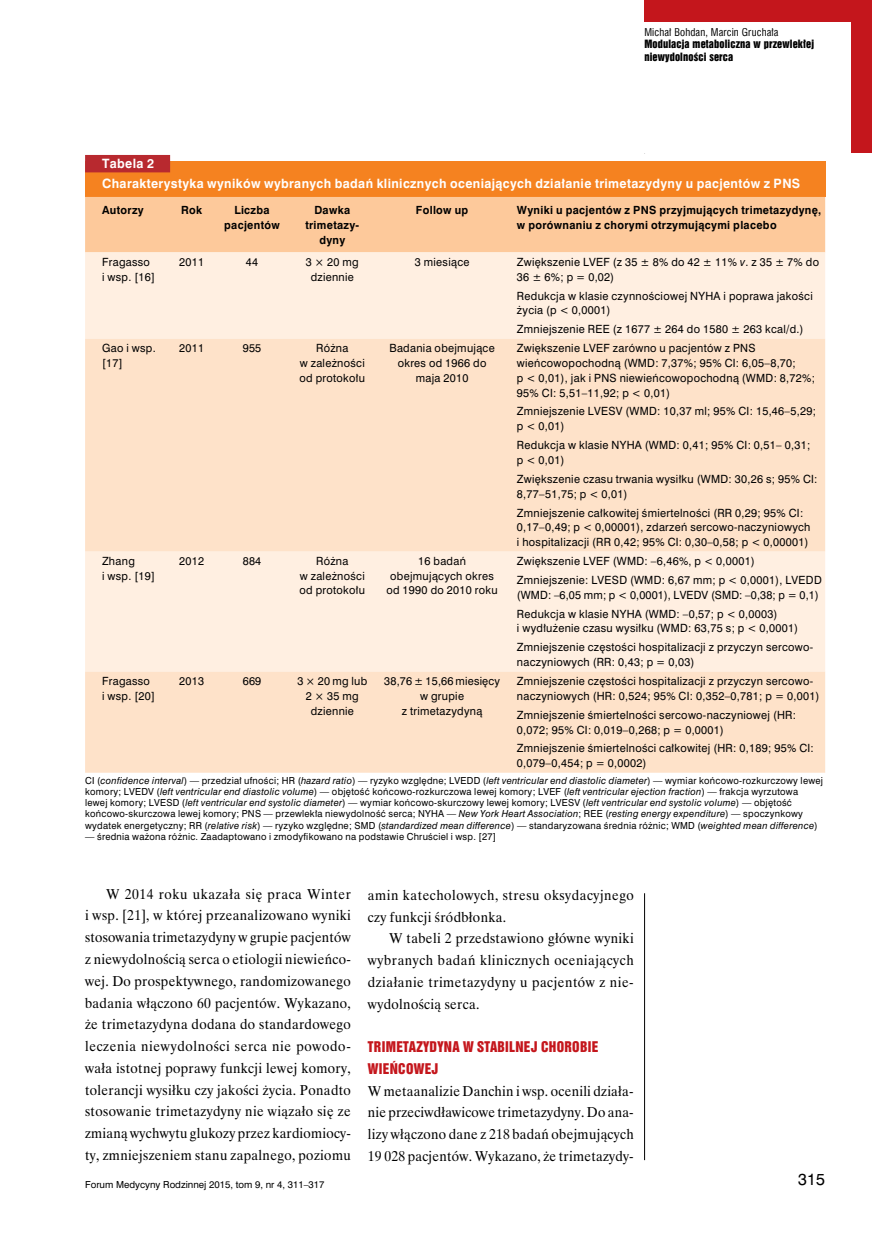
<style>
.page{position:relative;width:872px;height:1234px;background:#fff}
.page>*{position:absolute;margin:0;border:0;box-sizing:border-box;transform-origin:0 0}
.t1{font:15px "Swis 721 PL";color:#000}
.t2{font:14.25px/21.8px "Time Ibis EE";letter-spacing:.025em;color:#000;text-align:justify;scale:.95 1}
.t3{font:13.5px/21.8px "Swis 921 EU";letter-spacing:.025em;color:#c4161c}
.t4{font:700 12px/20.4px "Swis 721 PL";letter-spacing:.03em;color:#fff}
.t5{font:10.5px/14.7px "Swis 721 PL";letter-spacing:.03em;color:#000}
.t6{font:700 10.5px/15px "Swis 721 PL";letter-spacing:.03em;color:#000;text-align:center}
.t7{font:10.5px/12.8px "Swis 921 EU";letter-spacing:.01em;color:#000}
.t8{font:10.5px "Swis 721 Cn EU";letter-spacing:.01em;color:#000}
.t9{font:9px/11.1px "Swis 721 PL";letter-spacing:.03em;color:#000}
.t10{font:9px "Swis 721 PL";color:#000}
.s1{font-style:italic}
</style>
<div class="page">
<hr style="left:644px;top:153px;width:1px;height:1006px;background:#000">
<div style="left:644px;top:0;width:228px;height:21px;background:#c4161c"></div>
<div style="left:850px;top:0;width:22px;height:153px;background:#c4161c"></div>
<div style="left:634px;top:153px;width:21px;height:740px;background:#fff"></div>
<div style="left:85px;top:162px;width:740px;height:35px;background:#f58220"></div>
<div style="left:85px;top:197px;width:740px;height:55px;background:#fdc99b"></div>
<div style="left:85px;top:252px;width:740px;height:87px;background:#ffefe1"></div>
<svg style="left:85px;top:339px;width:740px;height:433px;background:#fee5cf"></svg>
<div style="left:85px;top:155px;width:85px;height:17px;background:#b8292f"></div>
<p class="t8" style="left:644px;top:25px;width:136px">Michał Bohdan, Marcin Gruchała</p>
<p class="t7" style="left:644px;top:38px;width:171px">Modulacja metaboliczna w przewlekłej niewydolności serca</p>
<p class="t4" style="left:102px;top:153px;width:699px">Tabela 2<br>Charakterystyka wyników wybranych badań klinicznych oceniających działanie trimetazydyny u pacjentów z PNS</p>
<p class="t6" style="left:102px;top:202px;width:43px">Autorzy</p>
<p class="t6" style="left:181px;top:202px;width:23px">Rok</p>
<p class="t6" style="left:224px;top:202px;width:57px">Liczba pacjentów</p>
<p class="t6" style="left:305px;top:202px;width:55px">Dawka trimetazy&shy;dyny</p>
<p class="t6" style="left:416px;top:202px;width:54px">Follow up</p>
<p class="t6" style="left:517px;top:202px;width:306px;text-align:left">Wyniki u pacjentów z PNS przyjmujących trimetazydynę, w porównaniu z chorymi otrzymującymi placebo</p>
<p class="t5" style="left:102px;top:254px;width:55px">Fragasso<br>i wsp. [16]</p>
<p class="t5" style="left:179px;top:254px;width:27px">2011</p>
<p class="t5" style="left:246px;top:254px;width:14px">44</p>
<p class="t5" style="left:306px;top:254px;width:54px;text-align:center">3 × 20 mg dziennie</p>
<p class="t5" style="left:415px;top:254px;width:56px">3 miesiące</p>
<p class="t5" style="left:517px;top:254px;width:303px">Zwiększenie LVEF (z 35 ± 8% do 42 ± 11% <span class="s1">v</span>. z 35 ± 7% do<br>36 ± 6%; p = 0,02)</p>
<p class="t5" style="left:517px;top:288px;width:297px">Redukcja w klasie czynnościowej NYHA i poprawa jakości życia (p &lt; 0,0001)</p>
<p class="t5" style="left:517px;top:322px;width:288px">Zmniejszenie REE (z 1677 ± 264 do 1580 ± 263 kcal/d.)</p>
<p class="t5" style="left:102px;top:341px;width:55px">Gao i wsp. [17]</p>
<p class="t5" style="left:179px;top:341px;width:27px">2011</p>
<p class="t5" style="left:243px;top:341px;width:20px">955</p>
<p class="t5" style="left:299px;top:341px;width:67px;text-align:center">Różna<br>w zależności od protokołu</p>
<p class="t5" style="left:389px;top:341px;width:107px;text-align:center">Badania obejmujące okres od 1966 do maja 2010</p>
<p class="t5" style="left:517px;top:341px;width:300px">Zwiększenie LVEF zarówno u pacjentów z PNS wieńcowopochodną (WMD: 7,37%; 95% CI: 6,05–8,70;<br>p &lt; 0,01), jak i PNS niewieńcowopochodną (WMD: 8,72%; 95% CI: 5,51–11,92; p &lt; 0,01)</p>
<p class="t5" style="left:517px;top:404px;width:300px">Zmniejszenie LVESV (WMD: 10,37 ml; 95% CI: 15,46–5,29; p &lt; 0,01)</p>
<p class="t5" style="left:517px;top:437px;width:295px">Redukcja w klasie NYHA (WMD: 0,41; 95% CI: 0,51– 0,31; p &lt; 0,01)</p>
<p class="t5" style="left:517px;top:471px;width:302px">Zwiększenie czasu trwania wysiłku (WMD: 30,26 s; 95% CI:<br>8,77–51,75; p &lt; 0,01)</p>
<p class="t5" style="left:517px;top:505px;width:295px">Zmniejszenie całkowitej śmiertelności (RR 0,29; 95% CI:<br>0,17–0,49; p &lt; 0,00001), zdarzeń sercowo-naczyniowych i hospitalizacji (RR 0,42; 95% CI: 0,30–0,58; p &lt; 0,00001)</p>
<p class="t5" style="left:102px;top:553px;width:55px">Zhang<br>i wsp. [19]</p>
<p class="t5" style="left:179px;top:553px;width:27px">2012</p>
<p class="t5" style="left:243px;top:553px;width:20px">884</p>
<p class="t5" style="left:299px;top:553px;width:67px;text-align:center">Różna<br>w zależności od protokołu</p>
<p class="t5" style="left:386px;top:553px;width:113px;text-align:center">16 badań obejmujących okres od 1990 do 2010 roku</p>
<p class="t5" style="left:517px;top:551px;width:306px;line-height:18.9px">Zwiększenie LVEF (WMD: –6,46%, p &lt; 0,0001)<br>Zmniejszenie: LVESD (WMD: 6,67 mm; p &lt; 0,0001), LVEDD</p>
<p class="t5" style="left:517px;top:585px;width:303px;line-height:18.9px">(WMD: –6,05 mm; p &lt; 0,0001), LVEDV (SMD: –0,38; p = 0,1)<br>Redukcja w klasie NYHA (WMD: –0,57; p &lt; 0,0003)</p>
<p class="t5" style="left:517px;top:618px;width:298px;line-height:18.9px">i wydłużenie czasu wysiłku (WMD: 63,75 s; p &lt; 0,0001)<br>Zmniejszenie częstości hospitalizacji z przyczyn sercowo-</p>
<p class="t5" style="left:517px;top:654px;width:179px">naczyniowych (RR: 0,43; p = 0,03)</p>
<p class="t5" style="left:102px;top:673px;width:55px">Fragasso<br>i wsp. [20]</p>
<p class="t5" style="left:179px;top:673px;width:27px">2013</p>
<p class="t5" style="left:243px;top:673px;width:20px">669</p>
<p class="t5" style="left:297px;top:673px;width:71px;text-align:center">3 × 20 mg lub<br>2 × 35 mg dziennie</p>
<p class="t5" style="left:384px;top:673px;width:117px;text-align:center">38,76 ± 15,66 miesięcy w grupie<br>z trimetazydyną</p>
<p class="t5" style="left:517px;top:673px;width:304px">Zmniejszenie częstości hospitalizacji z przyczyn sercowo&shy;naczyniowych (HR: 0,524; 95% CI: 0,352–0,781; p = 0,001)</p>
<p class="t5" style="left:517px;top:707px;width:281px">Zmniejszenie śmiertelności sercowo-naczyniowej (HR:<br>0,072; 95% CI: 0,019–0,268; p = 0,0001)</p>
<p class="t5" style="left:517px;top:740px;width:298px">Zmniejszenie śmiertelności całkowitej (HR: 0,189; 95% CI:<br>0,079–0,454; p = 0,0002)</p>
<p class="t9" style="left:85px;top:775px;width:739px">CI (<span class="s1">confidence interval</span>) — przedział ufności; HR (<span class="s1">hazard ratio</span>) — ryzyko względne; LVEDD (<span class="s1">left ventricular end diastolic diameter</span>) — wymiar końcowo-rozkurczowy lewej komory; LVEDV (<span class="s1">left ventricular end diastolic volume</span>) — objętość końcowo-rozkurczowa lewej komory; LVEF (<span class="s1">left ventricular ejection fraction</span>) — frakcja wyrzutowa<br>lewej komory; LVESD (<span class="s1">left ventricular end systolic diameter</span>) — wymiar końcowo-skurczowy lewej komory; LVESV (<span class="s1">left ventricular end systolic volume</span>) — objętość końcowo-skurczowa lewej komory; PNS — przewlekła niewydolność serca; NYHA — <span class="s1">New York Heart Association</span>; REE (<span class="s1">resting energy expenditure</span>) — spoczynkowy wydatek energetyczny; RR (<span class="s1">relative risk</span>) — ryzyko względne; SMD (<span class="s1">standardized mean difference</span>) — standaryzowana średnia różnic; WMD (<span class="s1">weighted mean difference</span>)</p>
<p class="t9" style="left:85px;top:830px;width:413px">— średnia ważona różnic. Zaadaptowano i zmodyfikowano na podstawie Chruściel i wsp. [27]</p>
<p class="t2" style="left:85px;top:882px;width:281px;text-indent:21px">W 2014 roku ukazała się praca Winter i wsp. [21], w której przeanalizowano wyniki stosowania trimetazydyny w grupie pacjentów z niewydolnością serca o etiologii niewieńco&shy;wej. Do prospektywnego, randomizowanego badania włączono 60 pacjentów. Wykazano, że trimetazydyna dodana do standardowego leczenia niewydolności serca nie powodo&shy;wała istotnej poprawy funkcji lewej komory, tolerancji wysiłku czy jakości życia. Ponadto stosowanie trimetazydyny nie wiązało się ze zmianą wychwytu glukozy przez kardiomiocy&shy;ty, zmniejszeniem stanu zapalnego, poziomu</p>
<h2 class="t2" style="left:368px;top:883px;width:281px">amin katecholowych, stresu oksydacyjnego czy funkcji śródbłonka.</h2>
<h2 class="t2" style="left:368px;top:927px;width:281px;text-indent:21px">W tabeli 2 przedstawiono główne wyniki wybranych badań klinicznych oceniających działanie trimetazydyny u pacjentów z nie&shy;wydolnością serca.</h2>
<p class="t3" style="left:368px;top:1035px;width:232px">TRIMETAZYDYNA W STABILNEJ CHOROBIE<br>WIEŃCOWEJ</p>
<h2 class="t2" style="left:368px;top:1079px;width:281px">W metaanalizie Danchin i wsp. ocenili działa&shy;nie przeciwdławicowe trimetazydyny. Do ana&shy;lizy włączono dane z 218 badań obejmujących 19 028 pacjentów. Wykazano, że trimetazydy-</h2>
<p class="t10" style="left:85px;top:1178px;width:241px">Forum Medycyny Rodzinnej 2015, tom 9, nr 4, 311–317</p>
<h1 class="t1" style="left:798px;top:1169px;width:29px">315</h1>
</div>
